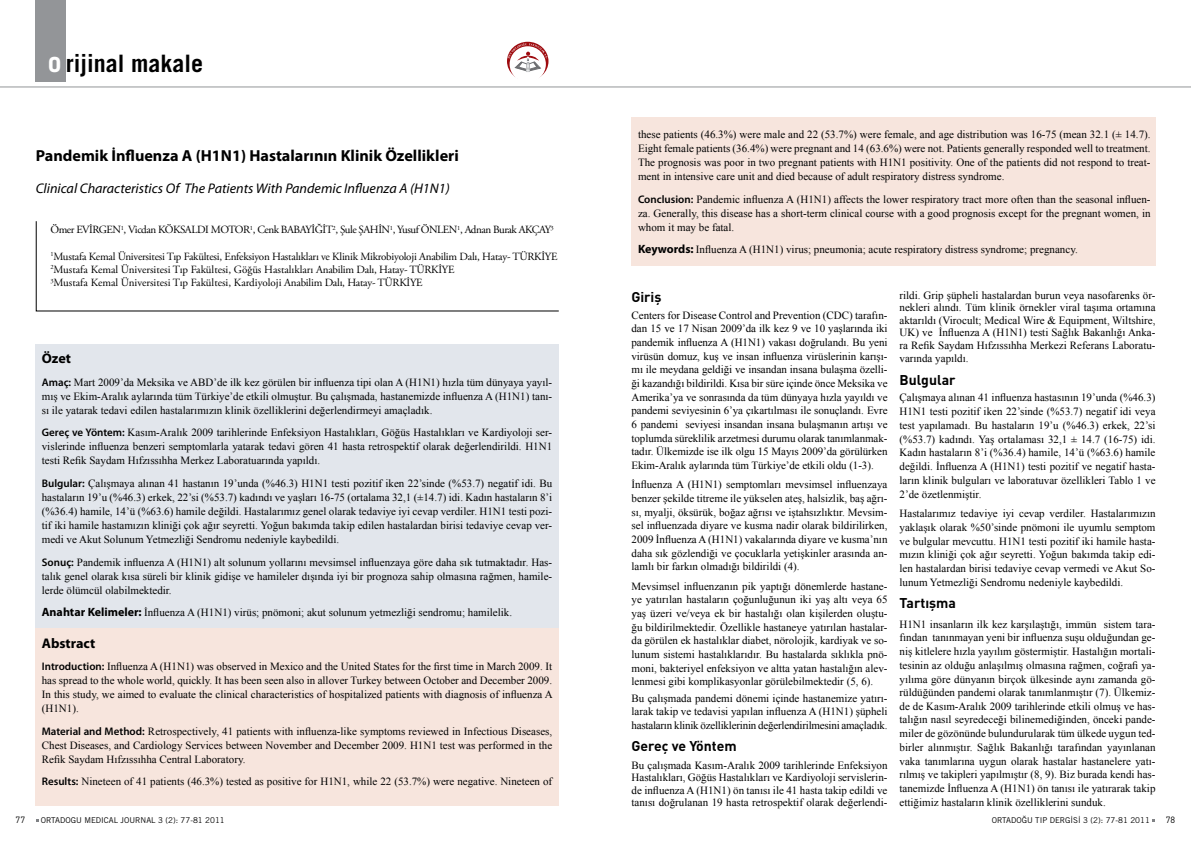
<style>
.page{position:relative;width:1191px;height:842px;background:#fff}
.page>*{position:absolute;margin:0;border:0;box-sizing:border-box;transform-origin:0 0}
.t1{font:700 24px "Trade Gothic LT Std";color:#000}
.t2{font:700 16px "Myriad Pro";color:#000}
.t3{font:italic 14px "Myriad Pro";color:#000}
.t4{font:700 14px "DIN Pro";color:#000}
.t5{font:700 14px "Myriad Pro";color:#000}
.t6{font:11px/13.7px "Times New Roman";color:#000;text-align:justify}
.t7{font:11px/13.2px "Adobe Garamond Pro";letter-spacing:-.02em;color:#000}
.t8{font:11px "Adobe Garamond Pro";letter-spacing:-.04em;color:#000}
.t9{font:9px "DIN Pro";color:#000}
.t10{font:8px "Trade Gothic LT Std";color:#000}
.s1{font-size:27.6px;color:#fff}
.s2{font-family:"Myriad Pro";font-weight:600}
.s3{font-family:"Myriad Pro";font-weight:700;font-size:12px}
</style>
<div class="page">
<hr style="left:0;top:86px;width:1191px;height:1px;background:#939598">
<div style="left:35px;top:0;width:30px;height:81px;background:#939598"></div>
<svg style="left:35px;top:221px;width:524px;height:91px"></svg>
<div style="left:35px;top:344px;width:524px;height:285px;background:#e2e6ec"></div>
<div style="left:35px;top:629px;width:524px;height:177px;background:#f7e5dd"></div>
<div style="left:631px;top:117px;width:524px;height:149px;background:#f7e5dd"></div>
<svg style="left:507px;top:42px;width:41px;height:39px"></svg>
<div style="left:509px;top:46px;width:37px;height:36px;background:#fff;border-radius:50%"></div>
<svg style="left:507px;top:43px;width:40px;height:29px"></svg>
<p class="t1" style="left:48px;top:49px;width:157px"><span class="s1">o</span> rijinal makale</p>
<p class="t2" style="left:36px;top:145px;width:424px">Pandemik İnfluenza A (H1N1) Hastalarının Klinik Özellikleri</p>
<p class="t3" style="left:36px;top:179px;width:415px">Clinical Characteristics Of The Patients With Pandemic Influenza A (H1N1)</p>
<p class="t8" style="left:50px;top:223px;width:505px">Ömer EVİRGEN<sup>1</sup>, Vicdan KÖKSALDI MOTOR<sup>1</sup>, Cenk BABAYİĞİT<sup>2</sup>, Şule ŞAHİN<sup>1</sup>, Yusuf ÖNLEN<sup>1</sup>, Adnan Burak AKÇAY<sup>3</sup></p>
<p class="t7" style="left:50px;top:250px;width:508px"><sup>1</sup>Mustafa Kemal Üniversitesi Tıp Fakültesi, Enfeksiyon Hastalıkları ve Klinik Mikrobiyoloji Anabilim Dalı, Hatay- TÜRKİYE<br><sup>2</sup>Mustafa Kemal Üniversitesi Tıp Fakültesi, Göğüs Hastalıkları Anabilim Dalı, Hatay- TÜRKİYE<br><sup>3</sup>Mustafa Kemal Üniversitesi Tıp Fakültesi, Kardiyoloji Anabilim Dalı, Hatay- TÜRKİYE</p>
<p class="t5" style="left:42px;top:350px;width:31px">Özet</p>
<p class="t6" style="left:42px;top:375px;width:512px;line-height:14px"><span class="s2">Amaç:</span> Mart 2009’da Meksika ve ABD’de ilk kez görülen bir influenza tipi olan A (H1N1) hızla tüm dünyaya yayıl&shy;mış ve Ekim-Aralık aylarında tüm Türkiye’de etkili olmuştur. Bu çalışmada, hastanemizde influenza A (H1N1) tanı&shy;sı ile yatarak tedavi edilen hastalarımızın klinik özelliklerini değerlendirmeyi amaçladık.</p>
<p class="t6" style="left:42px;top:426px;width:512px;line-height:14px"><span class="s2">Gereç ve Yöntem:</span> Kasım-Aralık 2009 tarihlerinde Enfeksiyon Hastalıkları, Göğüs Hastalıkları ve Kardiyoloji ser&shy;vislerinde influenza benzeri semptomlarla yatarak tedavi gören 41 hasta retrospektif olarak değerlendirildi. H1N1 testi Refik Saydam Hıfzıssıhha Merkez Laboratuarında yapıldı.</p>
<p class="t6" style="left:42px;top:476px;width:512px;line-height:14px"><span class="s2">Bulgular:</span> Çalışmaya alınan 41 hastanın 19’unda (%46.3) H1N1 testi pozitif iken 22’sinde (%53.7) negatif idi. Bu hastaların 19’u (%46.3) erkek, 22’si (%53.7) kadındı ve yaşları 16-75 (ortalama 32,1 (±14.7) idi. Kadın hastaların 8’i (%36.4) hamile, 14’ü (%63.6) hamile değildi. Hastalarımız genel olarak tedaviye iyi cevap verdiler. H1N1 testi pozi&shy;tif iki hamile hastamızın kliniği çok ağır seyretti. Yoğun bakımda takip edilen hastalardan birisi tedaviye cevap ver&shy;medi ve Akut Solunum Yetmezliği Sendromu nedeniyle kaybedildi.</p>
<p class="t6" style="left:42px;top:555px;width:512px;line-height:14px"><span class="s2">Sonuç:</span> Pandemik influenza A (H1N1) alt solunum yollarını mevsimsel influenzaya göre daha sık tutmaktadır. Has&shy;talık genel olarak kısa süreli bir klinik gidişe ve hamileler dışında iyi bir prognoza sahip olmasına rağmen, hamile&shy;lerde ölümcül olabilmektedir.</p>
<p class="t6" style="left:42px;top:605px;width:472px"><span class="s3">Anahtar Kelimeler:</span> İnfluenza A (H1N1) virüs; pnömoni; akut solunum yetmezliği sendromu; hamilelik.</p>
<p class="t5" style="left:42px;top:634px;width:55px">Abstract</p>
<p class="t6" style="left:42px;top:659px;width:512px;line-height:14px"><span class="s2">Introduction:</span> Influenza A (H1N1) was observed in Mexico and the United States for the first time in March 2009. It has spread to the whole world, quickly. It has been seen also in allover Turkey between October and December 2009.<br>In this study, we aimed to evaluate the clinical characteristics of hospitalized patients with diagnosis of influenza A (H1N1).</p>
<p class="t6" style="left:42px;top:724px;width:512px;line-height:14px"><span class="s2">Material and Method:</span> Retrospectively, 41 patients with influenza-like symptoms reviewed in Infectious Diseases, Chest Diseases, and Cardiology Services between November and December 2009. H1N1 test was performed in the Refik Saydam Hıfzıssıhha Central Laboratory.</p>
<p class="t6" style="left:42px;top:774px;width:512px"><span class="s2">Results:</span> Nineteen of 41 patients (46.3%) tested as positive for H1N1, while 22 (53.7%) were negative. Nineteen of</p>
<p class="t6" style="left:638px;top:127px;width:514px;line-height:14px">these patients (46.3%) were male and 22 (53.7%) were female, and age distribution was 16-75 (mean 32.1 (± 14.7).<br>Eight female patients (36.4%) were pregnant and 14 (63.6%) were not. Patients generally responded well to treatment.<br>The prognosis was poor in two pregnant patients with H1N1 positivity. One of the patients did not respond to treat&shy;ment in intensive care unit and died because of adult respiratory distress syndrome.</p>
<p class="t6" style="left:638px;top:192px;width:514px;line-height:14px"><span class="s2">Conclusion:</span> Pandemic influenza A (H1N1) affects the lower respiratory tract more often than the seasonal influen&shy;za. Generally, this disease has a short-term clinical course with a good prognosis except for the pregnant women, in whom it may be fatal.</p>
<p class="t6" style="left:638px;top:242px;width:441px"><span class="s3">Keywords:</span> Influenza A (H1N1) virus; pneumonia; acute respiratory distress syndrome; pregnancy.</p>
<p class="t4" style="left:631px;top:288px;width:32px">Giriş</p>
<p class="t6" style="left:631px;top:308px;width:257px">Centers for Disease Control and Prevention (CDC) tarafın&shy;dan 15 ve 17 Nisan 2009’da ilk kez 9 ve 10 yaşlarında iki pandemik influenza A (H1N1) vakası doğrulandı. Bu yeni virüsün domuz, kuş ve insan influenza virüslerinin karışı&shy;mı ile meydana geldiği ve insandan insana bulaşma özelli&shy;ği kazandığı bildirildi. Kısa bir süre içinde önce Meksika ve Amerika’ya ve sonrasında da tüm dünyaya hızla yayıldı ve pandemi seviyesinin 6’ya çıkartılması ile sonuçlandı. Evre 6 pandemi seviyesi insandan insana bulaşmanın artışı ve toplumda süreklilik arzetmesi durumu olarak tanımlanmak&shy;tadır. Ülkemizde ise ilk olgu 15 Mayıs 2009’da görülürken Ekim-Aralık aylarında tüm Türkiye’de etkili oldu (1-3).</p>
<p class="t6" style="left:631px;top:478px;width:257px">İnfluenza A (H1N1) semptomları mevsimsel influenzaya benzer şekilde titreme ile yükselen ateş, halsizlik, baş ağrı&shy;sı, myalji, öksürük, boğaz ağrısı ve iştahsızlıktır. Mevsim&shy;sel influenzada diyare ve kusma nadir olarak bildirilirken, 2009 İnfluenza A (H1N1) vakalarında diyare ve kusma’nın daha sık gözlendiği ve çocuklarla yetişkinler arasında an&shy;lamlı bir farkın olmadığı bildirildi (4).</p>
<p class="t6" style="left:631px;top:579px;width:257px">Mevsimsel influenzanın pik yaptığı dönemlerde hastane&shy;ye yatırılan hastaların çoğunluğunun iki yaş altı veya 65 yaş üzeri ve/veya ek bir hastalığı olan kişilerden oluştu&shy;ğu bildirilmektedir. Özellikle hastaneye yatırılan hastalar&shy;da görülen ek hastalıklar diabet, nörolojik, kardiyak ve so&shy;lunum sistemi hastalıklarıdır. Bu hastalarda sıklıkla pnö&shy;moni, bakteriyel enfeksiyon ve altta yatan hastalığın alev&shy;lenmesi gibi komplikasyonlar görülebilmektedir (5, 6).</p>
<p class="t6" style="left:631px;top:691px;width:257px">Bu çalışmada pandemi dönemi içinde hastanemize yatırı&shy;larak takip ve tedavisi yapılan influenza A (H1N1) şüpheli hastaların klinik özelliklerinin değerlendirilmesini amaçladık.</p>
<p class="t4" style="left:631px;top:737px;width:107px">Gereç ve Yöntem</p>
<p class="t6" style="left:631px;top:759px;width:257px;line-height:12.3px">Bu çalışmada Kasım-Aralık 2009 tarihlerinde Enfeksiyon Hastalıkları, Göğüs Hastalıkları ve Kardiyoloji servislerin&shy;de influenza A (H1N1) ön tanısı ile 41 hasta takip edildi ve tanısı doğrulanan 19 hasta retrospektif olarak değerlendi-</p>
<p class="t6" style="left:899px;top:289px;width:257px;line-height:12.4px">rildi. Grip şüpheli hastalardan burun veya nasofarenks ör&shy;nekleri alındı. Tüm klinik örnekler viral taşıma ortamına aktarıldı (Virocult; Medical Wire &amp; Equipment, Wiltshire, UK) ve İnfluenza A (H1N1) testi Sağlık Bakanlığı Anka&shy;ra Refik Saydam Hıfzıssıhha Merkezi Referans Laboratu-</p>
<p class="t6" style="left:899px;top:352px;width:71px">varında yapıldı.</p>
<p class="t4" style="left:899px;top:370px;width:57px">Bulgular</p>
<p class="t6" style="left:899px;top:390px;width:257px">Çalışmaya alınan 41 influenza hastasının 19’unda (%46.3)<br>H1N1 testi pozitif iken 22’sinde (%53.7) negatif idi veya test yapılamadı. Bu hastaların 19’u (%46.3) erkek, 22’si (%53.7) kadındı. Yaş ortalaması 32,1 ± 14.7 (16-75) idi.<br>Kadın hastaların 8’i (%36.4) hamile, 14’ü (%63.6) hamile değildi. İnfluenza A (H1N1) testi pozitif ve negatif hasta&shy;ların klinik bulguları ve laboratuvar özellikleri Tablo 1 ve 2’de özetlenmiştir.</p>
<p class="t6" style="left:899px;top:506px;width:257px">Hastalarımız tedaviye iyi cevap verdiler. Hastalarımızın yaklaşık olarak %50’sinde pnömoni ile uyumlu semptom ve bulgular mevcuttu. H1N1 testi pozitif iki hamile hasta&shy;mızın kliniği çok ağır seyretti. Yoğun bakımda takip edi&shy;len hastalardan birisi tedaviye cevap vermedi ve Akut So&shy;lunum Yetmezliği Sendromu nedeniyle kaybedildi.</p>
<p class="t4" style="left:899px;top:594px;width:58px">Tartışma</p>
<p class="t6" style="left:899px;top:617px;width:257px">H1N1 insanların ilk kez karşılaştığı, immün sistem tara&shy;fından tanınmayan yeni bir influenza suşu olduğundan ge&shy;niş kitlelere hızla yayılım göstermiştir. Hastalığın mortali&shy;tesinin az olduğu anlaşılmış olmasına rağmen, coğrafi ya&shy;yılıma göre dünyanın birçok ülkesinde aynı zamanda gö&shy;rüldüğünden pandemi olarak tanımlanmıştır (7). Ülkemiz&shy;de de Kasım-Aralık 2009 tarihlerinde etkili olmuş ve has&shy;talığın nasıl seyredeceği bilinemediğinden, önceki pande&shy;miler de gözönünde bulundurularak tüm ülkede uygun ted&shy;birler alınmıştır. Sağlık Bakanlığı tarafından yayınlanan vaka tanımlarına uygun olarak hastalar hastanelere yatı&shy;rılmış ve takipleri yapılmıştır (8, 9). Biz burada kendi has&shy;tanemizde İnfluenza A (H1N1) ön tanısı ile yatırarak takip ettiğimiz hastaların klinik özelliklerini sunduk.</p>
<p class="t9" style="left:16px;top:814px;width:11px">77</p>
<p class="t10" style="left:41px;top:815px;width:185px">ORTADOGU MEDICAL JOURNAL 3 (2): 77-81 2011</p>
<p class="t10" style="left:991px;top:815px;width:160px">ORTADOĞU TIP DERGİSİ 3 (2): 77-81 2011</p>
<p class="t9" style="left:1166px;top:814px;width:11px">78</p>
</div>
